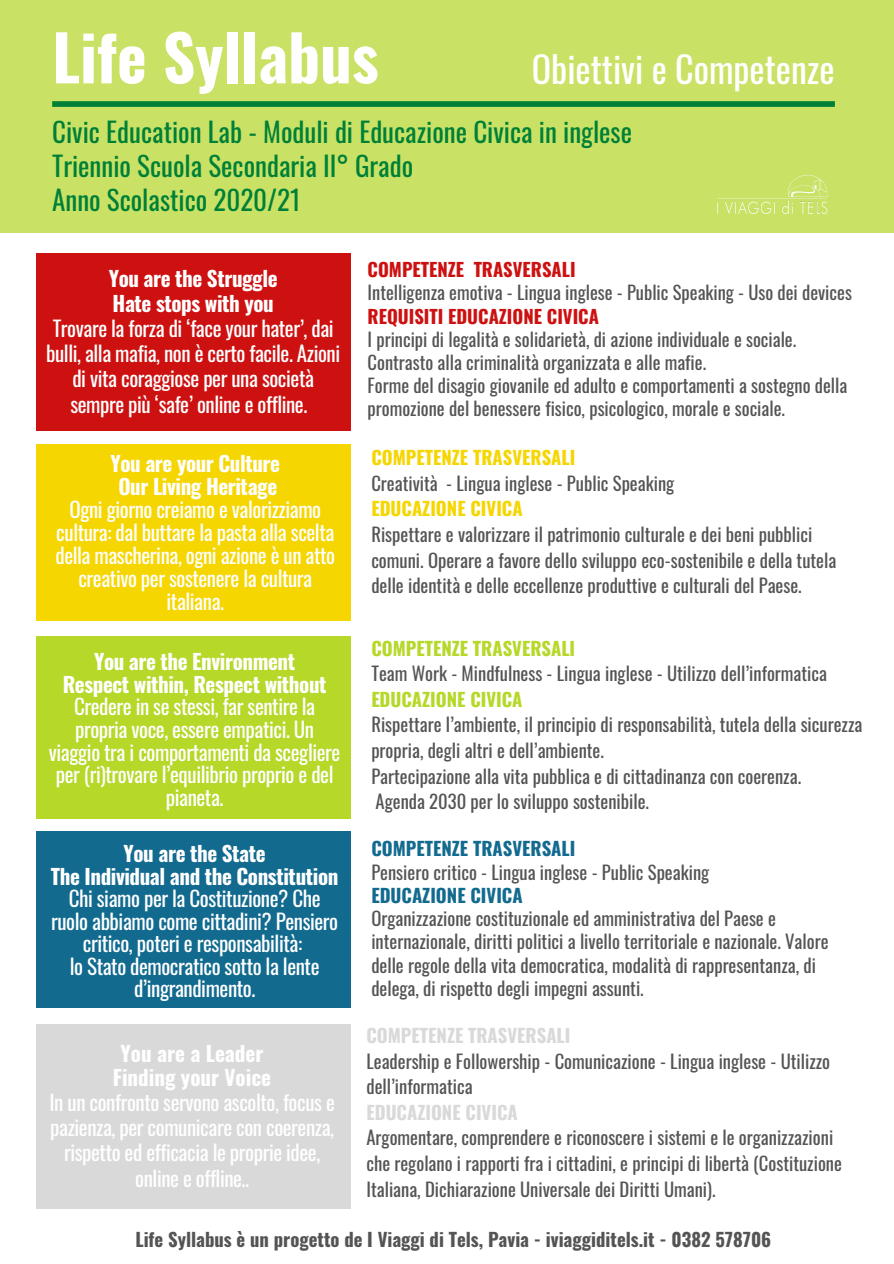
<style>
.page{position:relative;width:894px;height:1264px;background:#fff}
.page>*{position:absolute;margin:0;border:0;box-sizing:border-box;transform-origin:0 0}
.t1{font:700 63px "Oswald";color:#fff}
.t2{font:36px "Oswald";color:#fff}
.t3{font:27px/33.8px "Oswald";color:#008037}
.t4{font:21px/22.5px "Oswald";letter-spacing:-.02em;color:#fff;text-align:center}
.t5{font:700 21px/22.5px "Oswald";letter-spacing:-.02em;color:#fff;text-align:center}
.t6{font:700 21px/24.2px "Oswald";color:#fff;text-align:center}
.t7{font:18.6px/25.7px "Oswald";color:#545454}
.t8{font:700 18.6px "Oswald";color:#545454}
.t9{font:700 18.6px "Oswald";color:#cd1111}
.t10{font:700 18.6px "Oswald";color:#f6d600}
.t11{font:700 18.6px "Oswald";color:#b5d829}
.t12{font:700 18.6px "Oswald";color:#126a8f}
.t13{font:700 18.6px "Oswald";color:#d9d9d9}
</style>
<div class="page">
<div style="left:0;top:0;width:893px;height:232px;background:#c9e265"></div>
<svg style="left:52px;top:101px;width:782px;height:6px;background:#098439"></svg>
<div style="left:36px;top:252px;width:314px;height:178px;background:#cd1111"></div>
<div style="left:36px;top:444px;width:314px;height:177px;background:#f6d600"></div>
<div style="left:36px;top:831px;width:314px;height:177px;background:#126a8f"></div>
<div style="left:36px;top:636px;width:314px;height:183px;background:#b5d829"></div>
<div style="left:36px;top:1023px;width:314px;height:185px;background:#d9d9d9"></div>
<img style="left:717px;top:175px;width:111px;height:39px">
<h1 class="t1" style="left:52px;top:8px;width:328px">Life Syllabus</h1>
<h3 class="t3" style="left:52px;top:114px;width:581px">Civic Education Lab - Moduli di Educazione Civica in inglese<br>Triennio Scuola Secondaria II° Grado<br>Anno Scolastico 2020/21</h3>
<h2 class="t2" style="left:531px;top:41px;width:304px">Obiettivi e Competenze</h2>
<p class="t5" style="left:109px;top:265px;width:170px;line-height:25px;text-align:left">You are the Struggle<br>Hate stops with you</p>
<p class="t4" style="left:46px;top:315px;width:295px;line-height:25px">Trovare la forza di ‘face your hater’, dai bulli, alla mafia, non è certo facile. Azioni di vita coraggiose per una società sempre più ‘safe’ online e offline.</p>
<p class="t5" style="left:110px;top:451px;width:171px;line-height:23px">You are your Culture<br>Our Living Heritage</p>
<p class="t4" style="left:56px;top:497px;width:281px;line-height:23px">Ogni giorno creiamo e valorizziamo cultura: dal buttare la pasta alla scelta della mascherina, ogni azione è un atto creativo per sostenere la cultura italiana.</p>
<p class="t5" style="left:63px;top:649px;width:265px">You are the Environment<br>Respect within, Respect without</p>
<p class="t4" style="left:49px;top:694px;width:293px">Credere in se stessi, far sentire la propria voce, essere empatici. Un viaggio tra i comportamenti da scegliere per (ri)trovare l’equilibrio proprio e del pianeta.</p>
<p class="t5" style="left:51px;top:841px;width:289px">You are the State<br>The Individual and the Constitution</p>
<p class="t4" style="left:51px;top:886px;width:288px">Chi siamo per la Costituzione? Che ruolo abbiamo come cittadini? Pensiero critico, poteri e responsabilità:<br>lo Stato democratico sotto la lente d’ingrandimento.</p>
<p class="t6" style="left:113px;top:1040px;width:160px">You are a Leader<br>Finding your Voice</p>
<p class="t4" style="left:49px;top:1088px;width:287px;line-height:25.2px">In un confronto servono ascolto, focus e pazienza, per comunicare con coerenza, rispetto ed efficacia le proprie idee, online e offline..</p>
<p class="t9" style="left:367px;top:255px;width:209px">COMPETENZE TRASVERSALI</p>
<p class="t7" style="left:367px;top:279px;width:485px">Intelligenza emotiva - Lingua inglese - Public Speaking - Uso dei devices</p>
<p class="t9" style="left:367px;top:301px;width:233px">REQUISITI EDUCAZIONE CIVICA</p>
<p class="t7" style="left:367px;top:327px;width:481px;line-height:23.2px">I principi di legalità e solidarietà, di azione individuale e sociale.<br>Contrasto alla criminalità organizzata e alle mafie.<br>Forme del disagio giovanile ed adulto e comportamenti a sostegno della promozione del benessere fisico, psicologico, morale e sociale.</p>
<p class="t10" style="left:371px;top:443px;width:205px">COMPETENZE TRASVERSALI</p>
<p class="t7" style="left:371px;top:469px;width:304px">Creatività - Lingua inglese - Public Speaking</p>
<p class="t10" style="left:371px;top:494px;width:153px">EDUCAZIONE CIVICA</p>
<p class="t7" style="left:371px;top:521px;width:466px">Rispettare e valorizzare il patrimonio culturale e dei beni pubblici comuni. Operare a favore dello sviluppo eco-sostenibile e della tutela delle identità e delle eccellenze produttive e culturali del Paese.</p>
<p class="t11" style="left:371px;top:633px;width:205px">COMPETENZE TRASVERSALI</p>
<p class="t7" style="left:371px;top:660px;width:457px">Team Work - Mindfulness - Lingua inglese - Utilizzo dell’informatica</p>
<p class="t11" style="left:371px;top:684px;width:153px">EDUCAZIONE CIVICA</p>
<p class="t7" style="left:371px;top:711px;width:492px">Rispettare l’ambiente, il principio di responsabilità, tutela della sicurezza propria, degli altri e dell’ambiente.<br>Partecipazione alla vita pubblica e di cittadinanza con coerenza.<br>Agenda 2030 per lo sviluppo sostenibile.</p>
<p class="t12" style="left:371px;top:834px;width:205px">COMPETENZE TRASVERSALI</p>
<p class="t7" style="left:371px;top:858px;width:339px">Pensiero critico - Lingua inglese - Public Speaking</p>
<p class="t12" style="left:371px;top:880px;width:153px">EDUCAZIONE CIVICA</p>
<p class="t7" style="left:371px;top:906px;width:458px;line-height:23.2px">Organizzazione costituzionale ed amministrativa del Paese e internazionale, diritti politici a livello territoriale e nazionale. Valore delle regole della vita democratica, modalità di rappresentanza, di delega, di rispetto degli impegni assunti.</p>
<p class="t13" style="left:366px;top:1020px;width:205px">COMPETENZE TRASVERSALI</p>
<p class="t7" style="left:366px;top:1047px;width:465px">Leadership e Followership - Comunicazione - Lingua inglese - Utilizzo dell’informatica</p>
<p class="t13" style="left:366px;top:1097px;width:153px">EDUCAZIONE CIVICA</p>
<p class="t7" style="left:366px;top:1124px;width:477px">Argomentare, comprendere e riconoscere i sistemi e le organizzazioni che regolano i rapporti fra i cittadini, e principi di libertà (Costituzione<br>Italiana, Dichiarazione Universale dei Diritti Umani).</p>
<p class="t8" style="left:135px;top:1224px;width:637px">Life Syllabus è un progetto de I Viaggi di Tels, Pavia - iviaggiditels.it - 0382 578706</p>
</div>
